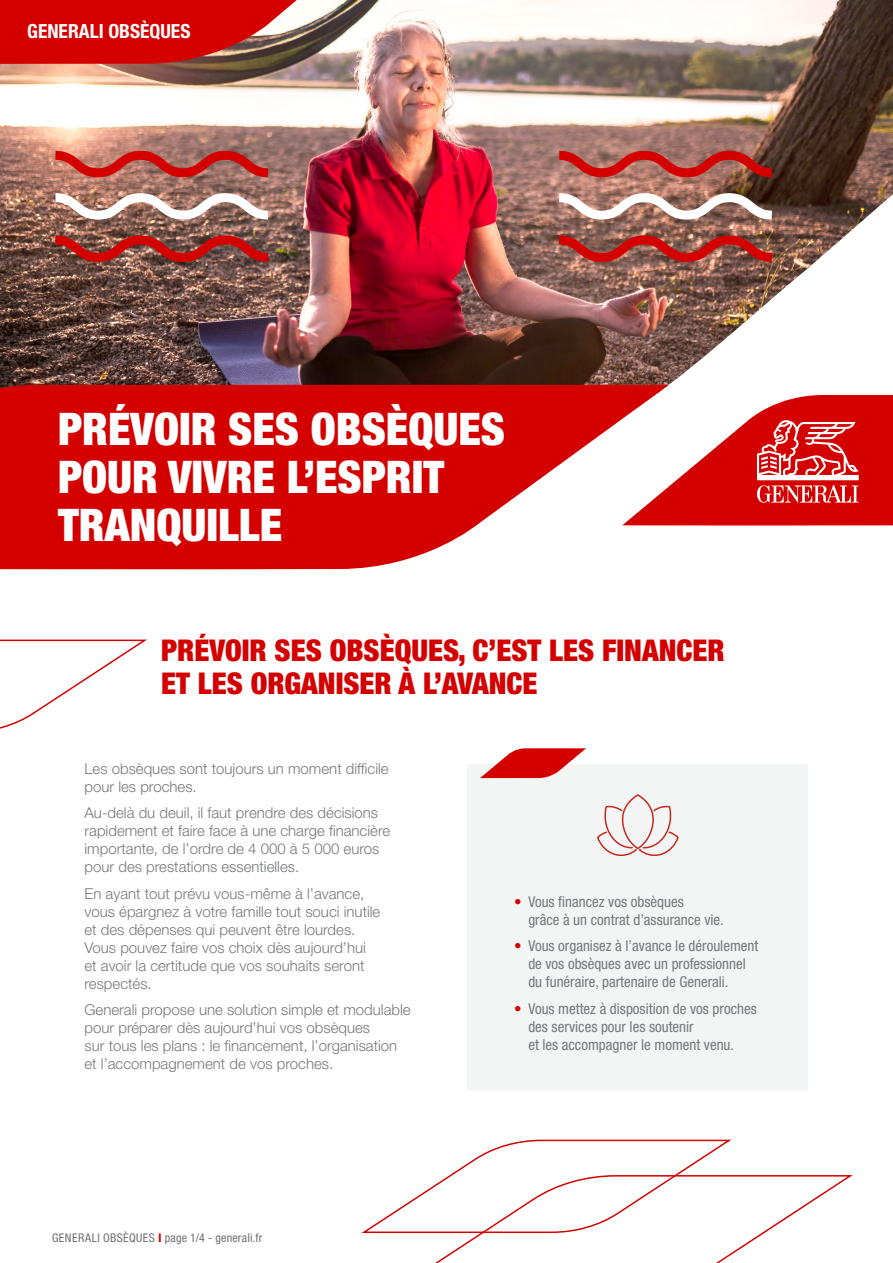
<style>
.page{position:relative;width:893px;height:1263px;background:#fff}
.page>*{position:absolute;margin:0;border:0;box-sizing:border-box;transform-origin:0 0}
.t1{font:900 condensed 45px/48px "Helvetica Neue LT Std";color:#fff}
.t2{font:900 condensed 30px/33px "Helvetica Neue LT Std";color:#d40000}
.t3{font:700 condensed 19.5px "Helvetica Neue LT Std";color:#fff}
.t4{font:300 15px/18px "Helvetica Neue LT Std";color:#77787b}
.t5{font:condensed 15px/18px "Helvetica Neue LT Std";color:#77787b}
.t6{font:condensed 12px "Helvetica Neue LT Std";letter-spacing:.03em;color:#707070}
.s1{font-weight:700;font-stretch:normal;color:#d40000}
.s2{color:#d40000}
</style>
<div class="page">
<img style="left:0;top:0;width:893px;height:385px">
<img style="left:0;top:0;width:437px;height:64px">
<svg style="left:550px;top:146px;width:231px;height:36px;background:#ab534a"></svg>
<svg style="left:550px;top:189px;width:231px;height:35px"></svg>
<svg style="left:550px;top:231px;width:231px;height:35px;background:#9e493f"></svg>
<svg style="left:46px;top:146px;width:231px;height:36px;background:#b85e54"></svg>
<svg style="left:46px;top:189px;width:231px;height:35px"></svg>
<img style="left:46px;top:231px;width:231px;height:35px">
<svg style="left:362px;top:1139px;width:491px;height:124px"></svg>
<svg style="left:0;top:385px;width:669px;height:185px;fill:#d40000"></svg>
<svg style="left:622px;top:395px;width:271px;height:131px"></svg>
<div style="left:468px;top:764px;width:340px;height:326px;background:#f3f4f4"></div>
<svg style="left:597px;top:794px;width:82px;height:62px"></svg>
<svg style="left:480px;top:748px;width:106px;height:30px"></svg>
<svg style="left:0;top:639px;width:147px;height:90px"></svg>
<h3 class="t3" style="left:27px;top:19px;width:165px">GENERALI OBSÈQUES</h3>
<h1 class="t1" style="left:58px;top:405px;width:448px">PRÉVOIR SES OBSÈQUES<br>POUR VIVRE L’ESPRIT<br>TRANQUILLE</h1>
<h2 class="t2" style="left:161px;top:633px;width:565px">PRÉVOIR SES OBSÈQUES, C’EST LES FINANCER<br>ET LES ORGANISER À L’AVANCE</h2>
<p class="t4" style="left:85px;top:759px;width:306px">Les obsèques sont toujours un moment difficile pour les proches.</p>
<p class="t4" style="left:85px;top:804px;width:307px">Au-delà du deuil, il faut prendre des décisions rapidement et faire face à une charge financière importante, de l’ordre de 4 000 à 5 000 euros pour des prestations essentielles.</p>
<p class="t4" style="left:85px;top:884px;width:297px">En ayant tout prévu vous-même à l’avance, vous épargnez à votre famille tout souci inutile et des dépenses qui peuvent être lourdes.<br>Vous pouvez faire vos choix dès aujourd’hui et avoir la certitude que vos souhaits seront respectés.</p>
<p class="t4" style="left:85px;top:1001px;width:328px">Generali propose une solution simple et modulable pour préparer dès aujourd’hui vos obsèques<br>sur tous les plans : le financement, l’organisation et l’accompagnement de vos proches.</p>
<p class="t6" style="left:52px;top:1230px;width:212px">GENERALI OBSÈQUES <span class="s1">I</span> page 1/4 - generali.fr</p>
<p class="t5" style="left:528px;top:892px;width:197px;text-indent:-14px"><span class="s2">•</span> Vous financez vos obsèques<br>grâce à un contrat d’assurance vie.</p>
<p class="t5" style="left:528px;top:937px;width:231px;text-indent:-14px"><span class="s2">•</span> Vous organisez à l’avance le déroulement de vos obsèques avec un professionnel du funéraire, partenaire de Generali.</p>
<p class="t5" style="left:528px;top:999px;width:230px;text-indent:-14px"><span class="s2">•</span> Vous mettez à disposition de vos proches des services pour les soutenir<br>et les accompagner le moment venu.</p>
</div>
